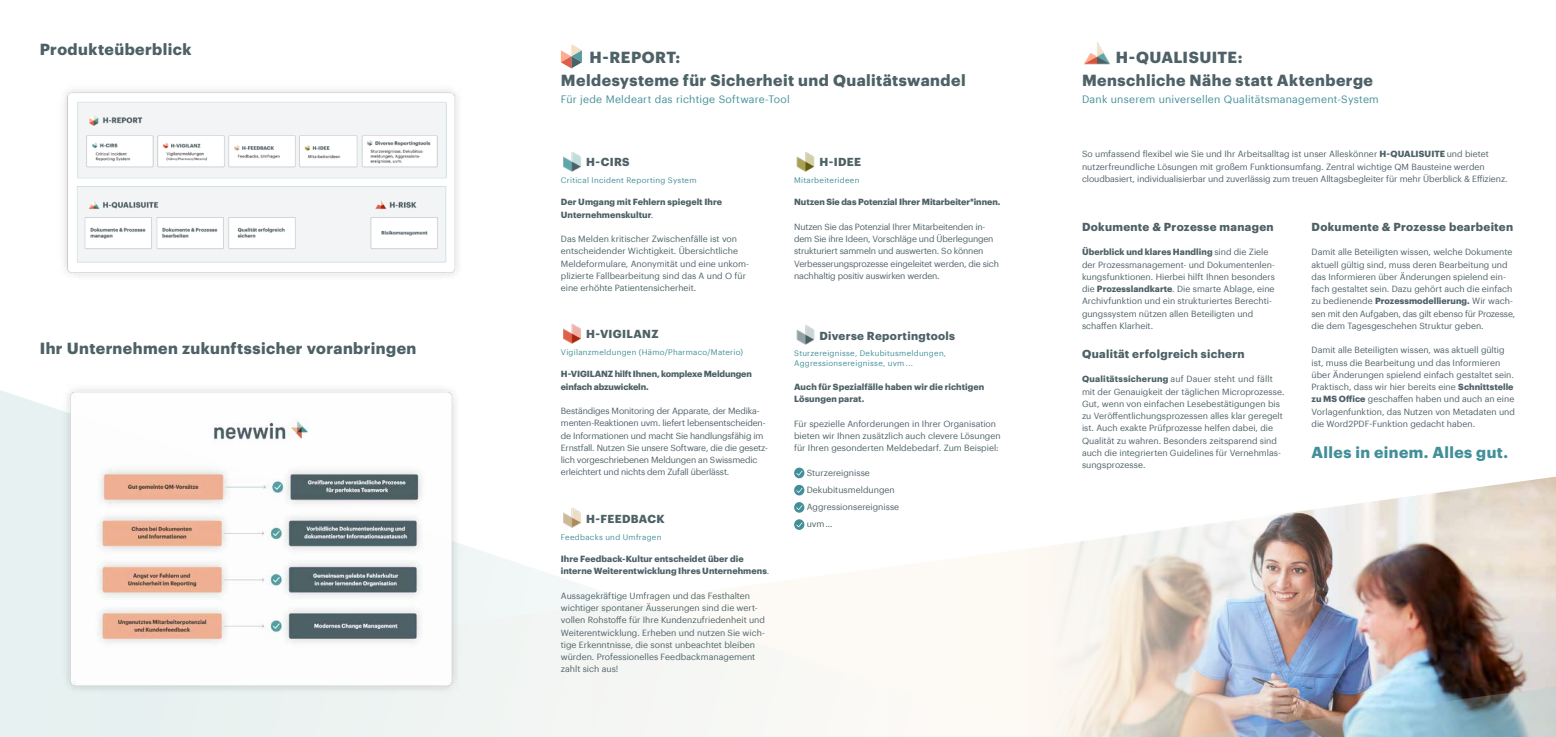
<style>
.page{position:relative;width:1556px;height:737px;background:#fff}
.page>*{position:absolute;margin:0;border:0;box-sizing:border-box;transform-origin:0 0}
.t1{font:700 15.75px/22.5px "Graphik";letter-spacing:.03em;color:#4d6166}
.t2{font:700 15.58px "Graphik";letter-spacing:.025em;color:#428f99}
.t3{font:700 11.38px "Graphik";letter-spacing:.03em;color:#4d6166}
.t4{font:10.5px "Graphik";letter-spacing:.025em;color:#428f99}
.t5{font:8.75px/12.2px "Graphik";color:#4d6166}
.t6{font:700 8.75px/12.2px "Graphik";letter-spacing:.005em;color:#4d6166}
.t7{font:700 8.75px/12.2px "Graphik";letter-spacing:-.015em;color:#4d6166}
.t8{font:7.88px/10.5px "Graphik";letter-spacing:.035em;color:#428f99}
.s1{font-weight:400}
.s2{font-weight:700}
</style>
<div class="page">
<svg style="left:0;top:390px;width:1045px;height:347px"></svg>
<svg style="left:561px;top:44px;width:21px;height:24px"></svg>
<img style="left:563px;top:152px;width:18px;height:20px">
<img style="left:563px;top:324px;width:18px;height:20px">
<img style="left:561px;top:506px;width:22px;height:23px">
<img style="left:796px;top:152px;width:19px;height:20px">
<img style="left:796px;top:325px;width:19px;height:20px">
<svg style="left:794px;top:467px;width:10px;height:11px"></svg>
<svg style="left:796px;top:470px;width:6px;height:5px"></svg>
<div style="left:794px;top:485px;width:10px;height:10px;background:#428f99;border-radius:50%"></div>
<svg style="left:796px;top:488px;width:6px;height:5px"></svg>
<div style="left:794px;top:502px;width:10px;height:10px;background:#428f99;border-radius:50%"></div>
<svg style="left:796px;top:505px;width:6px;height:5px"></svg>
<div style="left:794px;top:519px;width:10px;height:11px;background:#428f99;border-radius:50%"></div>
<svg style="left:796px;top:522px;width:6px;height:5px"></svg>
<img style="left:63px;top:89px;width:395px;height:188px">
<img style="left:56px;top:389px;width:410px;height:320px">
<img style="left:1084px;top:42px;width:26px;height:23px">
<img style="left:1045px;top:477px;width:510px;height:208px">
<img style="left:1045px;top:685px;width:510px;height:52px">
<h1 class="t1" style="left:40px;top:36px;width:153px">Produkteüberblick</h1>
<h1 class="t1" style="left:40px;top:336px;width:378px">Ihr Unternehmen zukunftssicher voranbringen</h1>
<h1 class="t1" style="left:561px;top:45px;width:406px;text-indent:29px">H-REPORT:<br>Meldesysteme für Sicherheit und Qualitätswandel</h1>
<p class="t4" style="left:561px;top:92px;width:230px">Für jede Meldeart das richtige Software-Tool</p>
<h3 class="t3" style="left:586px;top:153px;width:45px">H-CIRS</h3>
<p class="t8" style="left:561px;top:174px;width:137px">Critical Incident Reporting System</p>
<p class="t6" style="left:561px;top:195px;width:163px">Der Umgang mit Fehlern spiegelt Ihre<br>Unternehmenskultur<span class="s1">.</span></p>
<p class="t5" style="left:561px;top:232px;width:190px">Das Melden kritischer Zwischenfälle ist von entscheidender Wichtigkeit. Übersichtliche Meldeformulare, Anonymität und eine unkom&shy;plizierte Fallbearbeitung sind das A und O für eine erhöhte Patientensicherheit.</p>
<h3 class="t3" style="left:586px;top:325px;width:74px">H-VIGILANZ</h3>
<p class="t8" style="left:561px;top:346px;width:184px">Vigilanzmeldungen (Hämo/Pharmaco/Materio)</p>
<p class="t7" style="left:561px;top:367px;width:192px">H-VIGILANZ hilft Ihnen, komplexe Meldungen einfach abzuwickeln.</p>
<p class="t5" style="left:561px;top:404px;width:209px">Beständiges Monitoring der Apparate, der Medika&shy;menten-Reaktionen uvm. liefert lebensentscheiden&shy;de Informationen und macht Sie handlungsfähig im Ernstfall. Nutzen Sie unsere Software, die die gesetz&shy;lich vorgeschriebenen Meldungen an Swissmedic erleichtert und nichts dem Zufall überlässt.</p>
<h3 class="t3" style="left:586px;top:510px;width:80px">H-FEEDBACK</h3>
<p class="t8" style="left:561px;top:531px;width:102px">Feedbacks und Umfragen</p>
<p class="t6" style="left:561px;top:552px;width:210px">Ihre Feedback-Kultur entscheidet über die interne Weiterentwicklung Ihres Unternehmens<span class="s1">.</span></p>
<p class="t5" style="left:561px;top:588px;width:206px">Aussagekräftige Umfragen und das Festhalten wichtiger spontaner Äusserungen sind die wert&shy;vollen Rohstoffe für Ihre Kundenzufriedenheit und Weiterentwicklung. Erheben und nutzen Sie wich&shy;tige Erkenntnisse, die sonst unbeachtet bleiben würden. Professionelles Feedbackmanagement zahlt sich aus!</p>
<h3 class="t3" style="left:819px;top:153px;width:43px">H-IDEE</h3>
<p class="t8" style="left:794px;top:174px;width:67px">Mitarbeiterideen</p>
<p class="t6" style="left:794px;top:195px;width:208px">Nutzen Sie das Potenzial Ihrer Mitarbeiter*innen.</p>
<p class="t5" style="left:794px;top:220px;width:206px">Nutzen Sie das Potenzial Ihrer Mitarbeitenden in&shy;dem Sie ihre Ideen, Vorschläge und Überlegungen strukturiert sammeln und auswerten. So können Verbesserungsprozesse eingeleitet werden, die sich nachhaltig positiv auswirken werden.</p>
<h3 class="t3" style="left:819px;top:326px;width:137px">Diverse Reportingtools</h3>
<p class="t8" style="left:794px;top:347px;width:153px">Sturzereignisse, Dekubitusmeldungen,<br>Aggressionsereignisse, uvm ...</p>
<p class="t6" style="left:794px;top:380px;width:192px">Auch für Spezialfälle haben wir die richtigen<br>Lösungen parat.</p>
<p class="t5" style="left:794px;top:417px;width:208px">Für spezielle Anforderungen in Ihrer Organisation bieten wir Ihnen zusätzlich auch clevere Lösungen für Ihren gesonderten Meldebedarf. Zum Beispiel:</p>
<p class="t5" style="left:806px;top:463px;width:94px;line-height:17.2px">Sturzereignisse<br>Dekubitusmeldungen<br>Aggressionsereignisse uvm…</p>
<h1 class="t1" style="left:1081px;top:45px;width:292px;text-indent:34px">H-QUALISUITE:<br>Menschliche Nähe statt Aktenberge</h1>
<p class="t4" style="left:1081px;top:92px;width:298px">Dank unserem universellen Qualitätsmanagement-System</p>
<p class="t5" style="left:1081px;top:147px;width:427px">So umfassend flexibel wie Sie und Ihr Arbeitsalltag ist unser Alleskönner <span class="s2">H-QUALISUITE</span> und bietet nutzerfreundliche Lösungen mit großem Funktionsumfang. Zentral wichtige QM Bausteine werden cloudbasiert, individualisierbar und zuverlässig zum treuen Alltagsbegleiter für mehr Überblick &amp; Effizienz.</p>
<h3 class="t3" style="left:1081px;top:218px;width:193px">Dokumente &amp; Prozesse managen</h3>
<p class="t5" style="left:1081px;top:245px;width:195px"><span class="s2">Überblick und klares Handling</span> sind die Ziele der Prozessmanagement- und Dokumentenlen&shy;kungsfunktionen. Hierbei hilft Ihnen besonders die <span class="s2">Prozesslandkarte</span>. Die smarte Ablage, eine Archivfunktion und ein strukturiertes Berechti&shy;gungssystem nützen allen Beteiligten und schaffen Klarheit.</p>
<h3 class="t3" style="left:1081px;top:345px;width:164px">Qualität erfolgreich sichern</h3>
<p class="t5" style="left:1081px;top:372px;width:204px"><span class="s2">Qualitätssicherung</span> auf Dauer steht und fällt mit der Genauigkeit der täglichen Microprozesse.<br>Gut, wenn von einfachen Lesebestätigungen bis zu Veröffentlichungsprozessen alles klar geregelt ist. Auch exakte Prüfprozesse helfen dabei, die Qualität zu wahren. Besonders zeitsparend sind auch die integrierten Guidelines für Vernehmlas&shy;sungsprozesse.</p>
<h3 class="t3" style="left:1311px;top:218px;width:203px">Dokumente &amp; Prozesse bearbeiten</h3>
<p class="t5" style="left:1311px;top:245px;width:205px">Damit alle Beteiligten wissen, welche Dokumente aktuell gültig sind, muss deren Bearbeitung und das Informieren über Änderungen spielend ein&shy;fach gestaltet sein. Dazu gehört auch die einfach zu bedienende <span class="s2">Prozessmodellierung.</span> Wir wach&shy;sen mit den Aufgaben, das gilt ebenso für Prozesse, die dem Tagesgeschehen Struktur geben.</p>
<p class="t5" style="left:1311px;top:343px;width:205px">Damit alle Beteiligten wissen, was aktuell gültig ist, muss die Bearbeitung und das Informieren über Änderungen spielend einfach gestaltet sein.<br>Praktisch, dass wir hier bereits eine <span class="s2">Schnittstelle zu MS Office</span> geschaffen haben und auch an eine Vorlagenfunktion, das Nutzen von Metadaten und die Word2PDF-Funktion gedacht haben.</p>
<h2 class="t2" style="left:1311px;top:440px;width:198px">Alles in einem. Alles gut.</h2>
</div>
